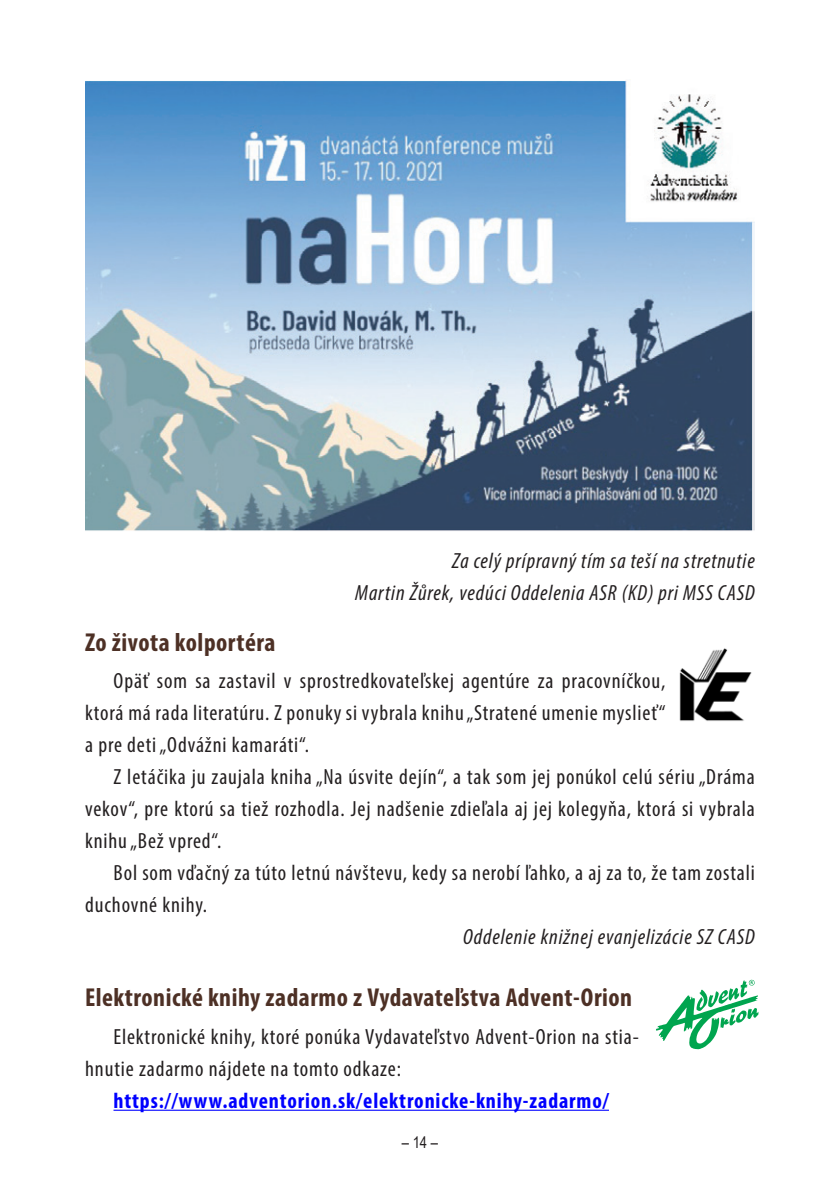
<style>
.page{position:relative;width:840px;height:1191px;background:#fff}
.page>*{position:absolute;margin:0;border:0;box-sizing:border-box;transform-origin:0 0}
.Nadpis_maly{font:700 condensed 26px "Myriad Pro";letter-spacing:.02em;color:#4d3025}
.Zakladny{font:condensed 22px/32px "Myriad Pro";letter-spacing:.04em;color:#231f20;text-align:justify}
.Podpis{font:italic condensed 22px/32px "Myriad Pro";letter-spacing:.04em;color:#231f20;text-align:right}
.www_podciarknute{font:700 condensed 22px "Myriad Pro";letter-spacing:.04em;color:#00f}
.t1{font:16px "Arial Narrow";color:#231f20}
</style>
<div class="page">
<hr style="left:113px;top:1109px;width:495px;height:1px;background:#00f">
<img style="left:679px;top:648px;width:73px;height:73px">
<svg style="left:656px;top:979px;width:102px;height:70px"></svg>
<img style="left:85px;top:80px;width:669px;height:451px">
<p class="Podpis" style="left:355px;top:544px;width:401px">Za celý prípravný tím sa teší na stretnutie<br>Martin Žůrek, vedúci Oddelenia ASR (KD) pri MSS CASD</p>
<p class="Nadpis_maly" style="left:85px;top:625px;width:192px">Zo života kolportéra</p>
<p class="Zakladny" style="left:85px;top:664px;width:581px;text-indent:28px">Opäť som sa zastavil v sprostredkovateľskej agentúre za pracovníčkou, ktorá má rada literatúru. Z ponuky si vybrala knihu „Stratené umenie myslieť“ a pre deti „Odvážni kamaráti“.</p>
<p class="Zakladny" style="left:85px;top:760px;width:671px;text-indent:28px">Z letáčika ju zaujala kniha „Na úsvite dejín“, a tak som jej ponúkol celú sériu „Dráma vekov“, pre ktorú sa tiež rozhodla. Jej nadšenie zdieľala aj jej kolegyňa, ktorá si vybrala knihu „Bež vpred“.</p>
<p class="Zakladny" style="left:85px;top:856px;width:671px;text-indent:28px">Bol som vďačný za túto letnú návštevu, kedy sa nerobí ľahko, a aj za to, že tam zostali duchovné knihy.</p>
<p class="Podpis" style="left:463px;top:920px;width:293px">Oddelenie knižnej evanjelizácie SZ CASD</p>
<p class="Nadpis_maly" style="left:85px;top:981px;width:548px">Elektronické knihy zadarmo z Vydavateľstva Advent-Orion</p>
<p class="Zakladny" style="left:85px;top:1020px;width:555px;text-indent:28px">Elektronické knihy, ktoré ponúka Vydavateľstvo Advent-Orion na stia&shy;hnutie zadarmo nájdete na tomto odkaze:</p>
<p class="www_podciarknute" style="left:113px;top:1087px;width:496px">https://www.adventorion.sk/elektronicke-knihy-zadarmo/</p>
<p class="t1" style="left:401px;top:1130px;width:38px">– 14 –</p>
</div>
